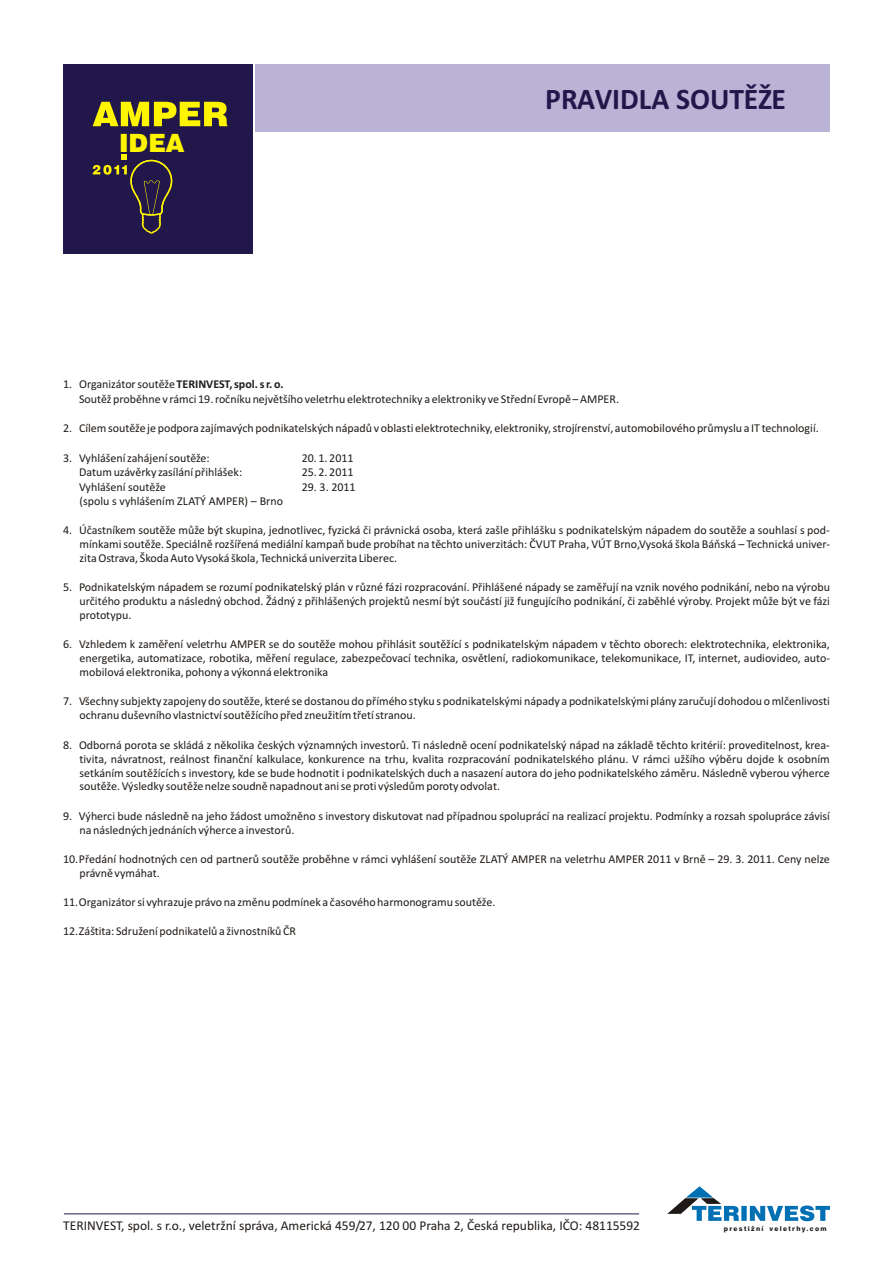
<style>
.page{position:relative;width:894px;height:1263px;background:#fff}
.page>*{position:absolute;margin:0;border:0;box-sizing:border-box;transform-origin:0 0}
.t1{font:700 30px "Calibri";color:#21174a}
.t2{font:900 25.2px "Swiss 721 BTCE";color:#fff500}
.t3{font:13.5px "Calibri";color:#1f1a17}
.t4{font:12px/14px "Calibri";color:#1f1a17}
.t5{font:800 6.6px "Swiss 721 BTCE";letter-spacing:.205em;color:#1f1a17}
.s1{font-weight:700}
</style>
<div class="page">
<div style="left:256px;top:64px;width:574px;height:67px;background:#bab3d6"></div>
<div style="left:63px;top:64px;width:190px;height:190px;background:#21174a"></div>
<svg style="left:93px;top:102px;width:134px;height:24px"></svg>
<svg style="left:93px;top:154px;width:79px;height:80px"></svg>
<hr style="left:64px;top:1214px;width:575px;height:1px;background:#21174a">
<svg style="left:667px;top:1186px;width:163px;height:35px"></svg>
<h2 class="t2" style="left:119px;top:133px;width:67px">IDEA</h2>
<h1 class="t1" style="left:545px;top:86px;width:242px">PRAVIDLA SOUTÌŽE</h1>
<p class="t4" style="left:79px;top:378px;width:542px;line-height:14.7px;text-indent:-16px">1. Organizátor soutìže <span class="s1">TERINVEST, spol. s r. o.<br></span>Soutìž probìhne v rámci 19. roèníku nejvìtšího veletrhu elektrotechniky a elektroniky ve Støední Evropì – AMPER.</p>
<p class="t4" style="left:63px;top:422px;width:757px">2. Cílem soutìže je podpora zajímavých podnikatelských nápadù v oblasti elektrotechniky, elektroniky, strojírenství, automobilového prùmyslu a IT technologií.</p>
<p class="t4" style="left:63px;top:452px;width:148px">3. Vyhlášení zahájení soutìže:</p>
<p class="t4" style="left:302px;top:452px;width:53px">20. 1. 2011</p>
<p class="t4" style="left:79px;top:466px;width:165px">Datum uzávìrky zasílání pøihlášek:</p>
<p class="t4" style="left:302px;top:466px;width:53px">25. 2. 2011</p>
<p class="t4" style="left:79px;top:481px;width:88px">Vyhlášení soutìže</p>
<p class="t4" style="left:302px;top:481px;width:56px">29. 3. 2011</p>
<p class="t4" style="left:80px;top:495px;width:205px">(spolu s vyhlášením ZLATÝ AMPER) – Brno</p>
<p class="t4" style="left:80px;top:524px;width:752px;text-align:justify;text-indent:-16px">4. Úèastníkem soutìže mùže být skupina, jednotlivec, fyzická èi právnická osoba, která zašle pøihlášku s podnikatelským nápadem do soutìže a souhlasí s pod&shy;mínkami soutìže. Speciálnì rozšíøená mediální kampaò bude probíhat na tìchto univerzitách: ÈVUT Praha, VÚT Brno,Vysoká škola Báòská – Technická univer&shy;zita Ostrava, Škoda Auto Vysoká škola, Technická univerzita Liberec.</p>
<p class="t4" style="left:80px;top:581px;width:752px;text-align:justify;text-indent:-16px">5. Podnikatelským nápadem se rozumí podnikatelský plán v rùzné fázi rozpracování. Pøihlášené nápady se zamìøují na vznik nového podnikání, nebo na výrobu urèitého produktu a následný obchod. Žádný z pøihlášených projektù nesmí být souèástí již fungujícího podnikání, èi zabìhlé výroby. Projekt mùže být ve fázi prototypu.</p>
<p class="t4" style="left:80px;top:638px;width:752px;text-align:justify;text-indent:-16px">6. Vzhledem k zamìøení veletrhu AMPER se do soutìže mohou pøihlásit soutìžící s podnikatelským nápadem v tìchto oborech: elektrotechnika, elektronika, energetika, automatizace, robotika, mìøení regulace, zabezpeèovací technika, osvìtlení, radiokomunikace, telekomunikace, IT, internet, audiovideo, auto&shy;mobilová elektronika, pohony a výkonná elektronika</p>
<p class="t4" style="left:80px;top:696px;width:752px;text-indent:-16px">7. Všechny subjekty zapojeny do soutìže, které se dostanou do pøímého styku s podnikatelskými nápady a podnikatelskými plány zaruèují dohodou o mlèenlivosti ochranu duševního vlastnictví soutìžícího pøed zneužitím tøetí stranou.</p>
<p class="t4" style="left:80px;top:739px;width:752px;text-align:justify;text-indent:-16px">8. Odborná porota se skládá z nìkolika èeských významných investorù. Ti následnì ocení podnikatelský nápad na základì tìchto kritérií: proveditelnost, krea&shy;tivita, návratnost, reálnost finanèní kalkulace, konkurence na trhu, kvalita rozpracování podnikatelského plánu. V rámci užšího výbìru dojde k osobním setkáním soutìžících s investory, kde se bude hodnotit i podnikatelských duch a nasazení autora do jeho podnikatelského zámìru. Následnì vyberou výherce soutìže. Výsledky soutìže nelze soudnì napadnout ani se proti výsledùm poroty odvolat.</p>
<p class="t4" style="left:80px;top:810px;width:752px;text-indent:-16px">9. Výherci bude následnì na jeho žádost umožnìno s investory diskutovat nad pøípadnou spoluprácí na realizací projektu. Podmínky a rozsah spolupráce závisí na následných jednáních výherce a investorù.</p>
<p class="t4" style="left:79px;top:853px;width:752px;text-indent:-16px">10.Pøedání hodnotných cen od partnerù soutìže probìhne v rámci vyhlášení soutìže ZLATÝ AMPER na veletrhu AMPER 2011 v Brnì – 29. 3. 2011. Ceny nelze právnì vymáhat.</p>
<p class="t4" style="left:63px;top:896px;width:434px">11.Organizátor si vyhrazuje právo na zmìnu podmínek a èasového harmonogramu soutìže.</p>
<p class="t4" style="left:63px;top:925px;width:234px">12.Záštita: Sdružení podnikatelù a živnostníkù ÈR</p>
<p class="t3" style="left:63px;top:1220px;width:578px">TERINVEST, spol. s r.o., veletržní správa, Americká 459/27, 120 00 Praha 2, Èeská republika, IÈO: 48115592</p>
<p class="t5" style="left:724px;top:1226px;width:104px">prestižní veletrhy.com</p>
</div>
